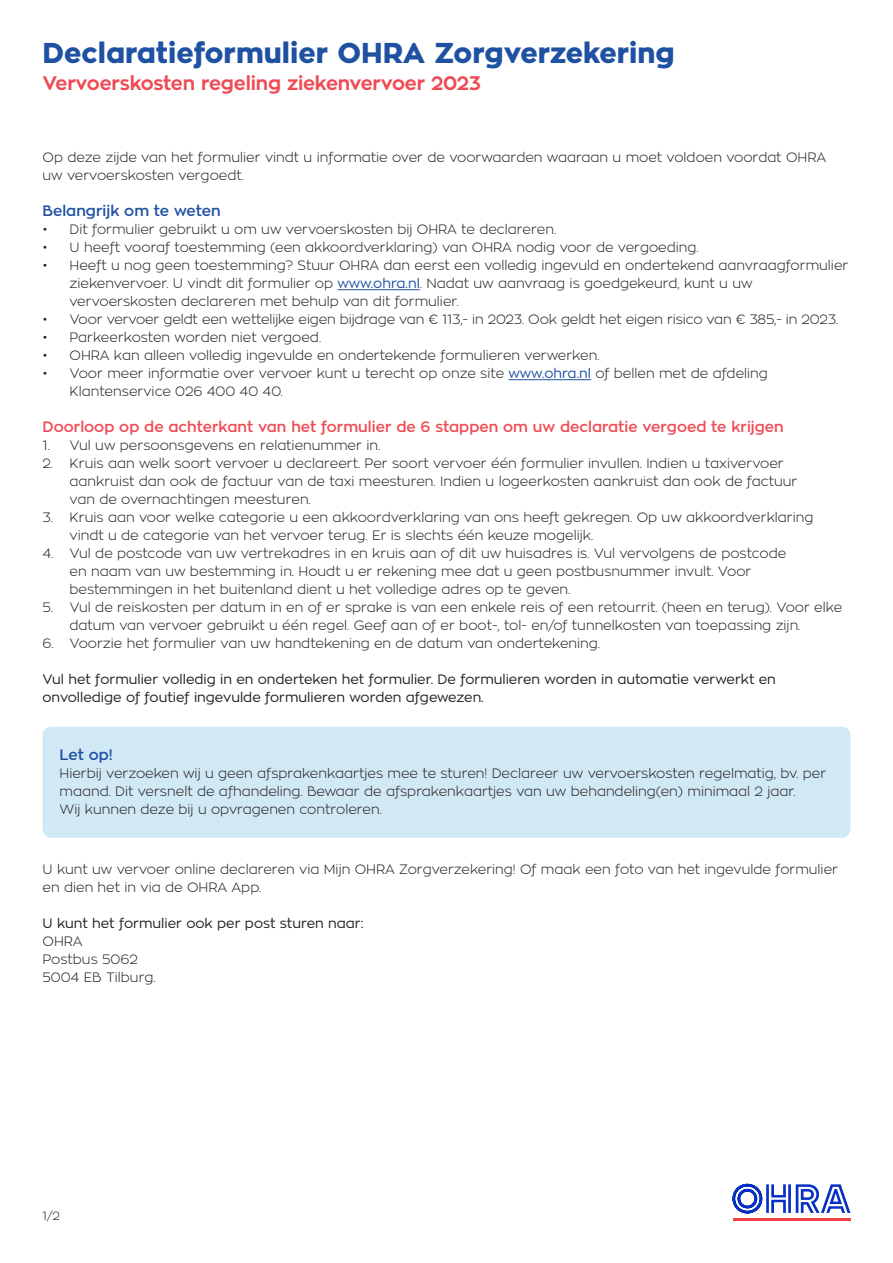
<style>
.page{position:relative;width:893px;height:1263px;background:#fff}
.page>*{position:absolute;margin:0;border:0;box-sizing:border-box;transform-origin:0 0}
.H1_Kop_Blauw{font:800 28.5px "Zona Pro";color:#1f51a3}
.H1_Kop_Rood{font:700 19.5px "Zona Pro";letter-spacing:-.01em;color:#ef4b54}
.H3_Blauwe_Kop{font:600 15px "Zona Pro";color:#ef4b54}
.H3_Blauwe_Kop-2{font:600 15px "Zona Pro";color:#1f51a3}
.P_Brood_light{font:300 13.5px/18px "Zona Pro";color:#231f20}
.P_Brood{font:13.5px "Zona Pro";color:#231f20}
.t1{font:300 12px "Zona Pro";color:#231f20}
.s1{font-weight:400;color:#1f51a3}
</style>
<div class="page">
<div style="left:43px;top:727px;width:807px;height:111px;background:#d1e9f4;border-radius:9px"></div>
<hr style="left:337px;top:289px;width:83px;height:1px;background:#1f51a3">
<hr style="left:509px;top:379px;width:82px;height:1px;background:#1f51a3">
<svg style="left:732px;top:1184px;width:118px;height:29px"></svg>
<hr style="left:733px;top:1218px;width:117px;height:2px;background:#f23f48">
<h1 class="H1_Kop_Blauw" style="left:43px;top:34px;width:634px">Declaratieformulier OHRA Zorgverzekering</h1>
<h2 class="H1_Kop_Rood" style="left:43px;top:70px;width:440px">Vervoerskosten regeling ziekenvervoer 2023</h2>
<p class="P_Brood_light" style="left:43px;top:148px;width:785px">Op deze zijde van het formulier vindt u informatie over de voorwaarden waaraan u moet voldoen voordat OHRA</p>
<p class="P_Brood_light" style="left:43px;top:166px;width:203px">uw vervoerskosten vergoedt.</p>
<h3 class="H3_Blauwe_Kop-2" style="left:43px;top:201px;width:180px">Belangrijk om te weten</h3>
<p class="P_Brood_light" style="left:43px;top:220px;width:515px">• Dit formulier gebruikt u om uw vervoerskosten bij OHRA te declareren.</p>
<p class="P_Brood_light" style="left:43px;top:238px;width:658px">• U heeft vooraf toestemming (een akkoordverklaring) van OHRA nodig voor de vergoeding.</p>
<p class="P_Brood_light" style="left:70px;top:256px;width:780px;text-indent:-27px">• Heeft u nog geen toestemming? Stuur OHRA dan eerst een volledig ingevuld en ondertekend aanvraagformulier ziekenvervoer. U vindt dit formulier op <span class="s1">www.ohra.nl</span>. Nadat uw aanvraag is goedgekeurd, kunt u uw vervoerskosten declareren met behulp van dit formulier.</p>
<p class="P_Brood_light" style="left:43px;top:310px;width:797px">• Voor vervoer geldt een wettelijke eigen bijdrage van € 113,- in 2023. Ook geldt het eigen risico van € 385,- in 2023.</p>
<p class="P_Brood_light" style="left:43px;top:328px;width:280px">• Parkeerkosten worden niet vergoed.</p>
<p class="P_Brood_light" style="left:43px;top:346px;width:558px">• OHRA kan alleen volledig ingevulde en ondertekende formulieren verwerken.</p>
<p class="P_Brood_light" style="left:70px;top:364px;width:700px;text-indent:-27px">• Voor meer informatie over vervoer kunt u terecht op onze site <span class="s1">www.ohra.nl</span> of bellen met de afdeling<br>Klantenservice 026 400 40 40.</p>
<h3 class="H3_Blauwe_Kop" style="left:43px;top:417px;width:743px">Doorloop op de achterkant van het formulier de 6 stappen om uw declaratie vergoed te krijgen</h3>
<p class="P_Brood_light" style="left:43px;top:436px;width:339px">1. Vul uw persoonsgevens en relatienummer in.</p>
<p class="P_Brood_light" style="left:70px;top:454px;width:729px;text-indent:-27px">2. Kruis aan welk soort vervoer u declareert. Per soort vervoer één formulier invullen. Indien u taxivervoer aankruist dan ook de factuur van de taxi meesturen. Indien u logeerkosten aankruist dan ook de factuur van de overnachtingen meesturen.</p>
<p class="P_Brood_light" style="left:70px;top:508px;width:745px;text-indent:-27px">3. Kruis aan voor welke categorie u een akkoordverklaring van ons heeft gekregen. Op uw akkoordverklaring vindt u de categorie van het vervoer terug. Er is slechts één keuze mogelijk.</p>
<p class="P_Brood_light" style="left:70px;top:544px;width:718px;text-indent:-27px">4. Vul de postcode van uw vertrekadres in en kruis aan of dit uw huisadres is. Vul vervolgens de postcode en naam van uw bestemming in. Houdt u er rekening mee dat u geen postbusnummer invult. Voor bestemmingen in het buitenland dient u het volledige adres op te geven.</p>
<p class="P_Brood_light" style="left:70px;top:598px;width:774px;text-indent:-27px">5. Vul de reiskosten per datum in en of er sprake is van een enkele reis of een retourrit. (heen en terug). Voor elke datum van vervoer gebruikt u één regel. Geef aan of er boot-, tol- en/of tunnelkosten van toepassing zijn.</p>
<p class="P_Brood_light" style="left:43px;top:634px;width:559px">6. Voorzie het formulier van uw handtekening en de datum van ondertekening.</p>
<p class="P_Brood" style="left:43px;top:670px;width:735px">Vul het formulier volledig in en onderteken het formulier. De formulieren worden in automatie verwerkt en</p>
<p class="P_Brood" style="left:43px;top:688px;width:443px">onvolledige of foutief ingevulde formulieren worden afgewezen.</p>
<h3 class="H3_Blauwe_Kop-2" style="left:60px;top:745px;width:55px">Let op!</h3>
<p class="P_Brood_light" style="left:60px;top:765px;width:768px">Hierbij verzoeken wij u geen afsprakenkaartjes mee te sturen! Declareer uw vervoerskosten regelmatig, bv. per maand. Dit versnelt de afhandeling. Bewaar de afsprakenkaartjes van uw behandeling(en) minimaal 2 jaar.<br>Wij kunnen deze bij u opvragenen controleren.</p>
<p class="P_Brood_light" style="left:43px;top:861px;width:797px">U kunt uw vervoer online declareren via Mijn OHRA Zorgverzekering! Of maak een foto van het ingevulde formulier</p>
<p class="P_Brood_light" style="left:43px;top:879px;width:220px">en dien het in via de OHRA App.</p>
<p class="P_Brood" style="left:43px;top:915px;width:323px">U kunt het formulier ook per post sturen naar:</p>
<p class="P_Brood_light" style="left:43px;top:933px;width:115px">OHRA<br>Postbus 5062<br>5004 EB Tilburg.</p>
<p class="t1" style="left:43px;top:1208px;width:19px">1/2</p>
</div>
